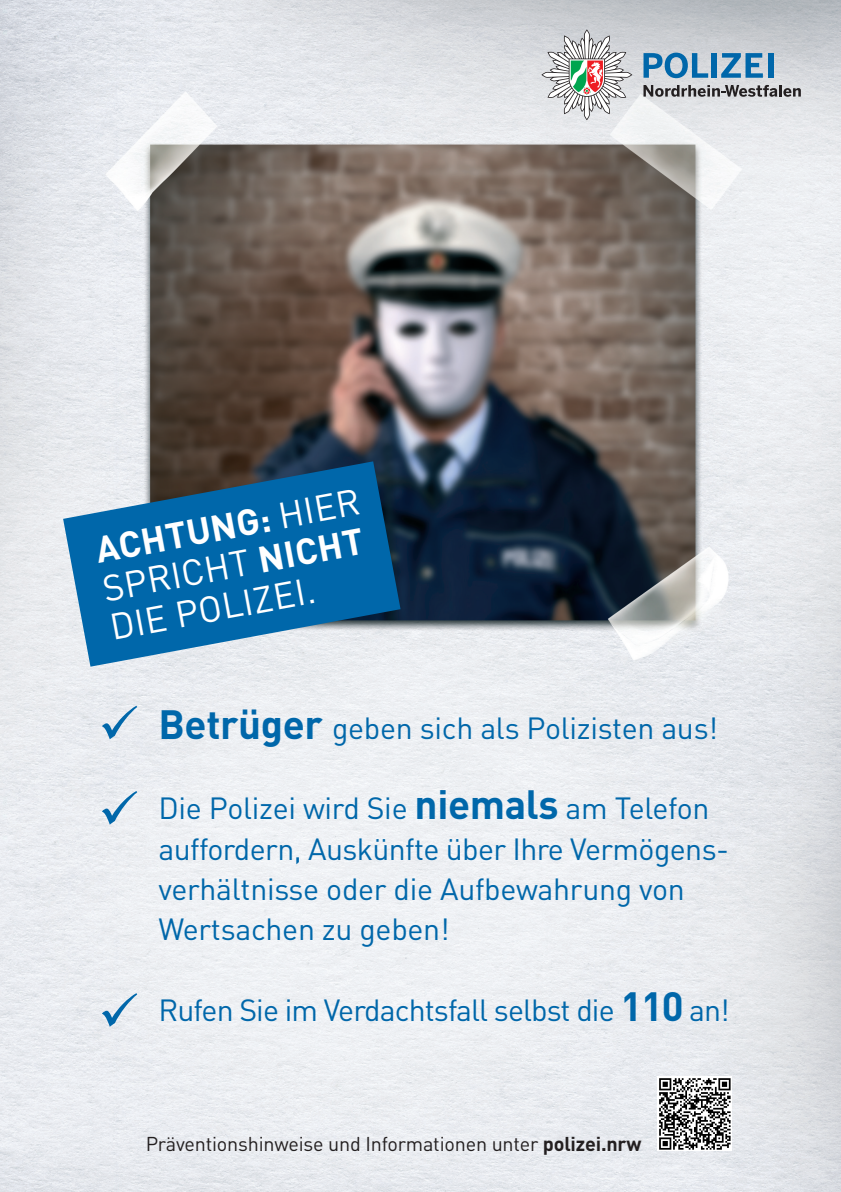
<style>
.page{position:relative;width:841px;height:1192px;background:#fff}
.page>*{position:absolute;margin:0;border:0;box-sizing:border-box;transform-origin:0 0}
.t1{font:36.3px/39.1px "DIN Pro";color:#fff;text-align:justify}
.t2{font:30.3px/40.3px "DIN Pro";letter-spacing:-.015em;color:#0067aa}
.t3{font:19.8px "DIN Pro";letter-spacing:-.01em;color:#231f20}
.s1{font-weight:700}
.s2{font-weight:700;font-size:40.3px}
</style>
<div class="page">
<img style="left:0;top:0;width:841px;height:1191px">
<svg style="left:643px;top:53px;width:65px;height:25px;background:#72a3c4"></svg>
<div style="left:711px;top:53px;width:5px;height:25px;background:#0067aa"></div>
<svg style="left:721px;top:53px;width:42px;height:25px"></svg>
<div style="left:768px;top:53px;width:6px;height:25px;background:#0067aa"></div>
<svg style="left:643px;top:85px;width:158px;height:12px;background:#8b8a8c"></svg>
<svg style="left:541px;top:29px;width:91px;height:91px"></svg>
<svg style="left:63px;top:461px;width:337px;height:205px;background:#347cab"></svg>
<svg style="left:657px;top:1076px;width:75px;height:74px"></svg>
<svg style="left:659px;top:1077px;width:71px;height:72px"></svg>
<svg style="left:102px;top:705px;width:35px;height:34px"></svg>
<svg style="left:102px;top:790px;width:35px;height:34px"></svg>
<svg style="left:102px;top:992px;width:35px;height:34px"></svg>
<p class="t1" style="left:92px;top:528px;width:269px;rotate:-10deg"><span class="s1">ACHTUNG:</span> HIER SPRICHT <span class="s1">NICHT </span>DIE POLIZEI.</p>
<p class="t2" style="left:158px;top:706px;width:561px"><span class="s2">Betrüger</span> geben sich als Polizisten aus!</p>
<p class="t2" style="left:158px;top:786px;width:572px">Die Polizei wird Sie <span class="s2">niemals</span> am Telefon auffordern, Auskünfte über Ihre Vermögens&shy;verhältnisse oder die Aufbewahrung von Wertsachen zu geben!</p>
<p class="t2" style="left:158px;top:988px;width:573px">Rufen Sie im Verdachtsfall selbst die <span class="s2">110</span> an!</p>
<p class="t3" style="left:146px;top:1130px;width:497px">Präventionshinweise und Informationen unter <span class="s1">polizei.nrw</span></p>
</div>
